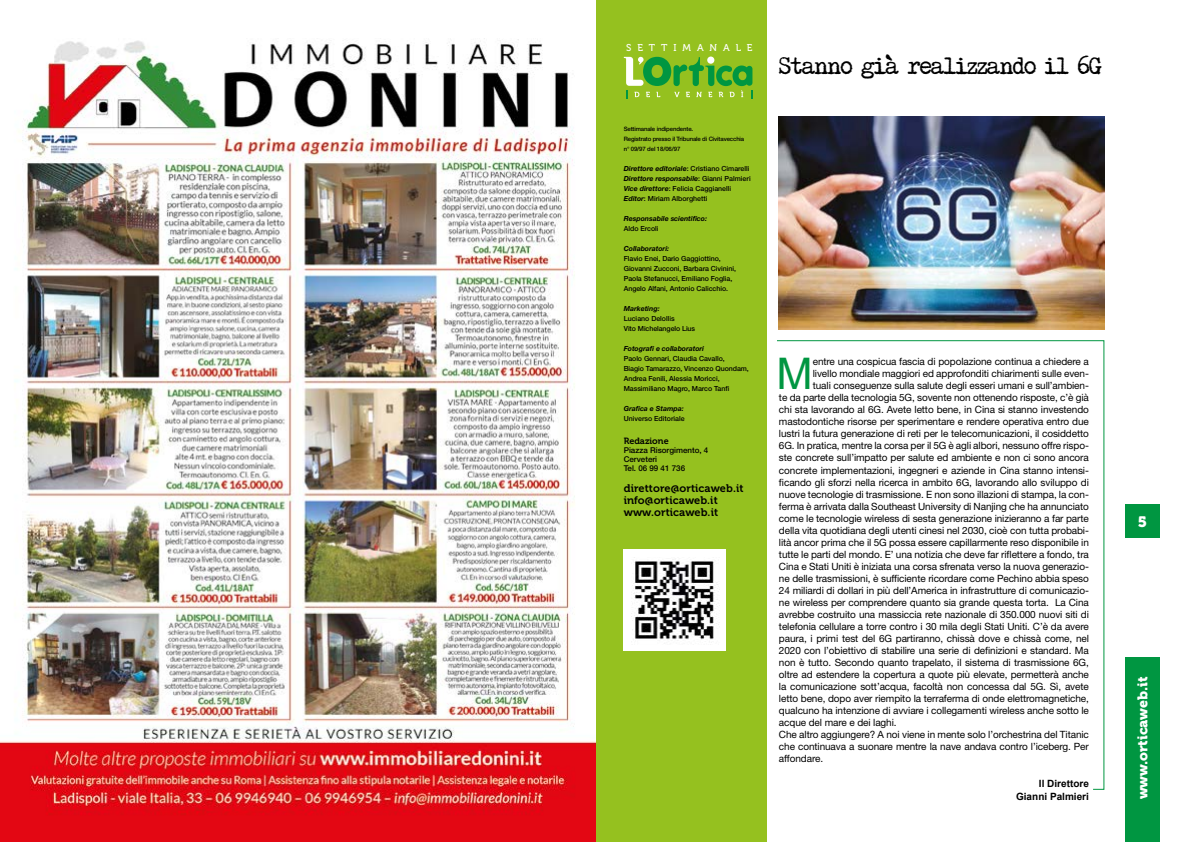
<style>
.page{position:relative;width:1191px;height:842px;background:#fff}
.page>*{position:absolute;margin:0;border:0;box-sizing:border-box;transform-origin:0 0}
.t1{font:43.5px "Arial";color:#009641}
.t2{font:24px "HOLLYWOOD STARFIRE";letter-spacing:-.1em;color:#000}
.t3{font:15px "Museo 900";color:#fff}
.t4{font:14px "Museo 900";color:#fff}
.t5{font:11px/12px "Museo 700";letter-spacing:.01em;color:#000}
.t6{font:10px "Helvetica Neue LT Std";letter-spacing:-.01em;color:#000}
.t7{font:700 10px/13px "Arial";color:#000;text-align:right}
.t8{font:9.9px "Museo 500";letter-spacing:.6em;color:#fff}
.t9{font:9px "Museo 700";color:#000}
.t10{font:500 8px/9px "Helvetica Neue LT Std";color:#000}
.t11{font:500 7px/10px "Helvetica Neue LT Std";letter-spacing:-.005em;color:#000}
.t12{font:italic 700 7px "Helvetica Neue LT Std";color:#000}
.t13{font:500 6px/10px "Helvetica Neue LT Std";letter-spacing:-.02em;color:#000}
.s1{font-weight:700;font-style:italic}
</style>
<div class="page">
<div style="left:595px;top:0;width:172px;height:842px;background:#95c11f"></div>
<img style="left:623px;top:549px;width:102px;height:102px">
<div style="left:1125px;top:505px;width:34px;height:33px;background:#009641"></div>
<div style="left:1125px;top:658px;width:34px;height:184px;background:#009641"></div>
<svg style="left:624px;top:57px;width:128px;height:41px"></svg>
<svg style="left:777px;top:340px;width:328px;height:450px"></svg>
<img style="left:0;top:38px;width:595px;height:804px">
<img style="left:779px;top:116px;width:325px;height:214px">
<p class="t8" style="left:626px;top:42px;width:128px">SETTIMANALE</p>
<p class="t13" style="left:623px;top:124px;width:122px">Settimanale indipendente.<br>Registrato presso il Tribunale di Civitavecchia n° 09/97 del 18/06/97</p>
<p class="t11" style="left:623px;top:164px;width:128px"><span class="s1">Direttore editoriale</span>: Cristiano Cimarelli <span class="s1">Direttore responsabile</span>: Gianni Palmieri <span class="s1">Vice direttore</span>: Felicia Caggianelli <span class="s1">Editor</span>: Miriam Alborghetti</p>
<p class="t12" style="left:623px;top:214px;width:85px">Responsabile scientifico:</p>
<p class="t11" style="left:623px;top:224px;width:36px">Aldo Ercoli</p>
<p class="t12" style="left:623px;top:244px;width:47px">Collaboratori:</p>
<p class="t11" style="left:623px;top:254px;width:114px">Flavio Enei, Dario Gaggiottino, Giovanni Zucconi, Barbara Civinini, Paola Stefanucci, Emiliano Foglia, Angelo Alfani, Antonio Calicchio.</p>
<p class="t12" style="left:623px;top:304px;width:37px">Marketing:</p>
<p class="t11" style="left:623px;top:314px;width:73px">Luciano Delollis<br>Vito Michelangelo Lius</p>
<p class="t12" style="left:623px;top:344px;width:82px">Fotografi e collaboratori</p>
<p class="t11" style="left:623px;top:354px;width:127px">Paolo Gennari, Claudia Cavallo,<br>Biagio Tamarazzo, Vincenzo Quondam, Andrea Fenili, Alessia Moricci, Massimiliano Magro, Marco Tanfi</p>
<p class="t12" style="left:623px;top:404px;width:61px">Grafica e Stampa:</p>
<p class="t11" style="left:623px;top:414px;width:62px">Universo Editoriale</p>
<p class="t9" style="left:623px;top:436px;width:46px">Redazione</p>
<p class="t10" style="left:623px;top:446px;width:86px">Piazza Risorgimento, 4<br>Cerveteri<br>Tel. 06 99 41 736</p>
<p class="t5" style="left:623px;top:482px;width:121px">direttore@orticaweb.it info@orticaweb.it www.orticaweb.it</p>
<h2 class="t2" style="left:779px;top:52px;width:326px">Stanno già realizzando il 6G</h2>
<h1 class="t1" style="left:776px;top:344px;width:38px">M</h1>
<p class="t6" style="left:812px;top:356px;width:278px">entre una cospicua fascia di popolazione continua a chiedere a</p>
<p class="t6" style="left:812px;top:368px;width:277px">livello mondiale maggiori ed approfonditi chiarimenti sulle even-</p>
<p class="t6" style="left:812px;top:380px;width:278px">tuali conseguenze sulla salute degli esseri umani e sull’ambien-</p>
<p class="t6" style="left:779px;top:392px;width:311px">te da parte della tecnologia 5G, sovente non ottenendo risposte, c’è già</p>
<p class="t6" style="left:779px;top:404px;width:311px">chi sta lavorando al 6G. Avete letto bene, in Cina si stanno investendo</p>
<p class="t6" style="left:779px;top:416px;width:311px">mastodontiche risorse per sperimentare e rendere operativa entro due</p>
<p class="t6" style="left:779px;top:428px;width:311px">lustri la futura generazione di reti per le telecomunicazioni, il cosiddetto</p>
<p class="t6" style="left:779px;top:440px;width:311px">6G. In pratica, mentre la corsa per il 5G è agli albori, nessuno offre rispo-</p>
<p class="t6" style="left:779px;top:452px;width:311px">ste concrete sull’impatto per salute ed ambiente e non ci sono ancora</p>
<p class="t6" style="left:779px;top:464px;width:311px">concrete implementazioni, ingegneri e aziende in Cina stanno intensi-</p>
<p class="t6" style="left:779px;top:476px;width:311px">ficando gli sforzi nella ricerca in ambito 6G, lavorando allo sviluppo di</p>
<p class="t6" style="left:779px;top:488px;width:311px">nuove tecnologie di trasmissione. E non sono illazioni di stampa, la con-</p>
<p class="t6" style="left:779px;top:500px;width:311px">ferma è arrivata dalla Southeast University di Nanjing che ha annunciato</p>
<p class="t6" style="left:779px;top:512px;width:311px">come le tecnologie wireless di sesta generazione inizieranno a far parte</p>
<p class="t6" style="left:779px;top:524px;width:311px">della vita quotidiana degli utenti cinesi nel 2030, cioè con tutta probabi-</p>
<p class="t6" style="left:779px;top:536px;width:311px">lità ancor prima che il 5G possa essere capillarmente reso disponibile in</p>
<p class="t6" style="left:779px;top:548px;width:311px">tutte le parti del mondo. E’ una notizia che deve far riflettere a fondo, tra</p>
<p class="t6" style="left:779px;top:560px;width:311px">Cina e Stati Uniti è iniziata una corsa sfrenata verso la nuova generazio-</p>
<p class="t6" style="left:779px;top:572px;width:311px">ne delle trasmissioni, è sufficiente ricordare come Pechino abbia speso</p>
<p class="t6" style="left:779px;top:584px;width:311px">24 miliardi di dollari in più dell’America in infrastrutture di comunicazio-</p>
<p class="t6" style="left:779px;top:596px;width:311px">ne wireless per comprendere quanto sia grande questa torta. La Cina</p>
<p class="t6" style="left:779px;top:608px;width:311px">avrebbe costruito una massiccia rete nazionale di 350.000 nuovi siti di</p>
<p class="t6" style="left:779px;top:620px;width:311px">telefonia cellulare a torre contro i 30 mila degli Stati Uniti. C’è da avere</p>
<p class="t6" style="left:779px;top:632px;width:311px">paura, i primi test del 6G partiranno, chissà dove e chissà come, nel</p>
<p class="t6" style="left:779px;top:644px;width:311px">2020 con l’obiettivo di stabilire una serie di definizioni e standard. Ma</p>
<p class="t6" style="left:779px;top:656px;width:311px">non è tutto. Secondo quanto trapelato, il sistema di trasmissione 6G,</p>
<p class="t6" style="left:779px;top:668px;width:311px">oltre ad estendere la copertura a quote più elevate, permetterà anche</p>
<p class="t6" style="left:779px;top:680px;width:311px">la comunicazione sott’acqua, facoltà non concessa dal 5G. Sì, avete</p>
<p class="t6" style="left:779px;top:692px;width:311px">letto bene, dopo aver riempito la terraferma di onde elettromagnetiche,</p>
<p class="t6" style="left:779px;top:704px;width:311px">qualcuno ha intenzione di avviare i collegamenti wireless anche sotto le</p>
<p class="t6" style="left:779px;top:716px;width:119px">acque del mare e dei laghi.</p>
<p class="t6" style="left:779px;top:728px;width:311px">Che altro aggiungere? A noi viene in mente solo l’orchestrina del Titanic</p>
<p class="t6" style="left:779px;top:740px;width:311px">che continuava a suonare mentre la nave andava contro l’iceberg. Per</p>
<p class="t6" style="left:779px;top:752px;width:46px">affondare.</p>
<p class="t7" style="left:1016px;top:777px;width:74px">Il Direttore<br>Gianni Palmieri</p>
<h3 class="t3" style="left:1137px;top:513px;width:11px">5</h3>
<h3 class="t4" style="left:1134px;top:799px;width:124px;rotate:-90deg">www.orticaweb.it</h3>
</div>
